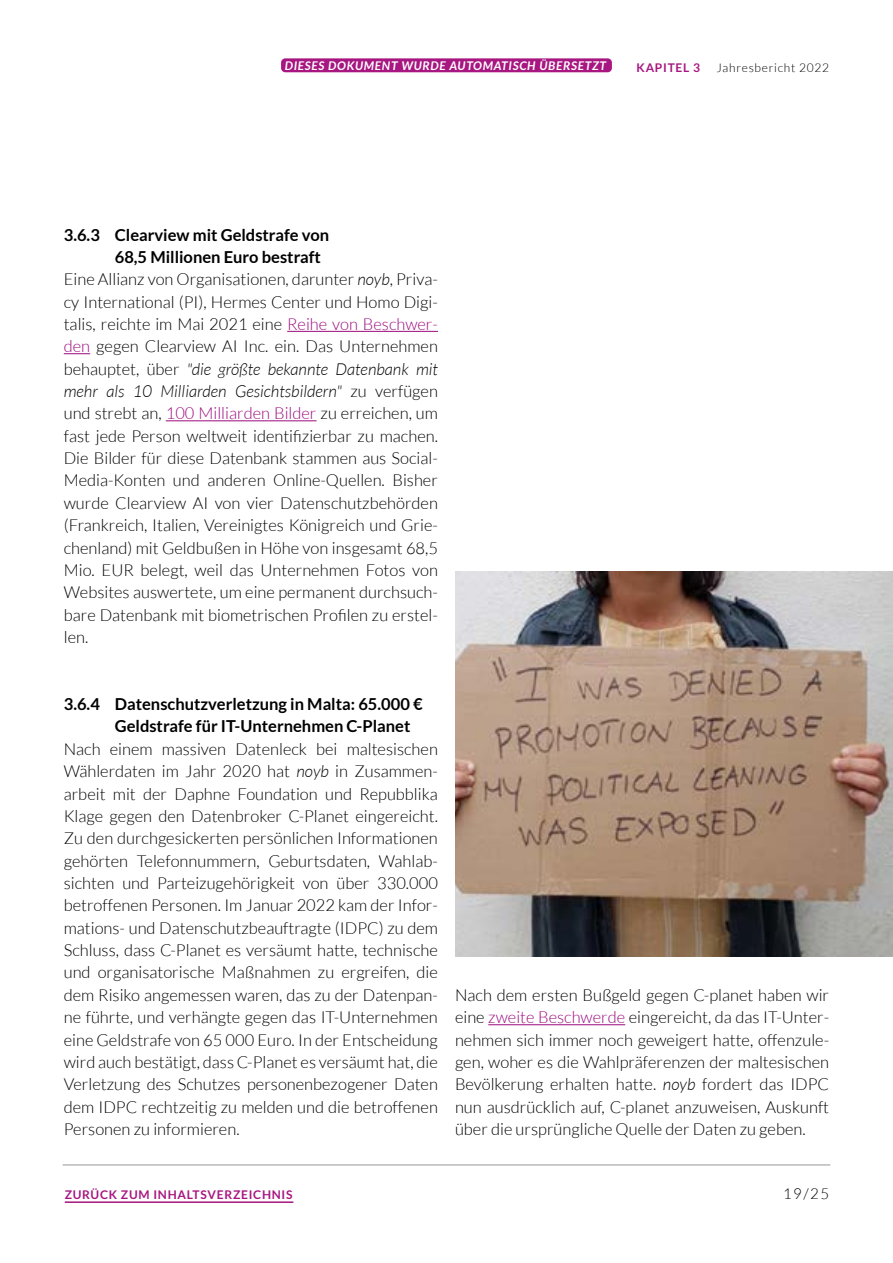
<style>
.page{position:relative;width:893px;height:1263px;background:#fff}
.page>*{position:absolute;margin:0;border:0;box-sizing:border-box;transform-origin:0 0}
.t1{font:300 16.5px/22.4px "Lato";color:#000;text-align:justify}
.t2{font:700 16.5px/22.4px "Lato";color:#000}
.t3{font:italic 300 16.5px "Lato";color:#000}
.t4{font:300 15px "Lato";color:#000}
.t5{font:italic 700 12px "Lato";letter-spacing:.06em;color:#fff}
.t6{font:700 12px "Lato";letter-spacing:.06em;color:#a71681}
.t7{font:300 12px "Lato";letter-spacing:.06em;color:#000}
.s1{font-style:italic}
.s2{color:#9c0a7d}
.s3{font-style:normal}
</style>
<div class="page">
<hr style="left:63px;top:1164px;width:767px;height:2px;background:#b8bab8">
<div style="left:281px;top:58px;width:331px;height:14px;background:#a71681;border-radius:4px"></div>
<hr style="left:287px;top:331px;width:151px;height:1px;background:#9c0a7d">
<svg style="left:64px;top:353px;width:26px;height:1px"></svg>
<hr style="left:166px;top:420px;width:151px;height:1px;background:#9c0a7d">
<img style="left:455px;top:571px;width:438px;height:385px">
<hr style="left:488px;top:1024px;width:137px;height:1px;background:#9c0a7d">
<hr style="left:65px;top:1201px;width:228px;height:2px;background:#a71681">
<p class="t5" style="left:285px;top:59px;width:323px">DIESES DOKUMENT WURDE AUTOMATISCH ÜBERSETZT</p>
<p class="t6" style="left:637px;top:61px;width:65px">KAPITEL 3</p>
<p class="t7" style="left:716px;top:62px;width:114px">Jahresbericht 2022</p>
<p class="t2" style="left:64px;top:223px;width:267px">3.6.3 Clearview mit Geldstrafe von</p>
<p class="t2" style="left:115px;top:245px;width:208px">68,5 Millionen Euro bestraft</p>
<p class="t1" style="left:64px;top:268px;width:376px">Eine Allianz von Organisationen, darunter <span class="s1">noyb</span>, Priva-</p>
<p class="t1" style="left:64px;top:291px;width:376px">cy International (PI), Hermes Center und Homo Digi-</p>
<p class="t1" style="left:64px;top:313px;width:376px">talis, reichte im Mai 2021 eine <span class="s2">Reihe von Beschwer-</span></p>
<p class="t1" style="left:64px;top:335px;width:376px"><span class="s2">den</span> gegen Clearview AI Inc. ein. Das Unternehmen</p>
<p class="t3" style="left:64px;top:360px;width:376px"><span class="s3">behauptet, über</span> "die größte bekannte Datenbank mit</p>
<p class="t3" style="left:64px;top:382px;width:376px">mehr als 10 Milliarden Gesichtsbildern" <span class="s3">zu verfügen</span></p>
<p class="t1" style="left:64px;top:402px;width:376px">und strebt an, <span class="s2">100 Milliarden Bilder</span> zu erreichen, um</p>
<p class="t1" style="left:64px;top:425px;width:376px">fast jede Person weltweit identifizierbar zu machen.</p>
<p class="t1" style="left:64px;top:447px;width:376px">Die Bilder für diese Datenbank stammen aus Social-</p>
<p class="t1" style="left:64px;top:469px;width:376px">Media-Konten und anderen Online-Quellen. Bisher</p>
<p class="t1" style="left:64px;top:492px;width:376px">wurde Clearview AI von vier Datenschutzbehörden</p>
<p class="t1" style="left:64px;top:514px;width:376px">(Frankreich, Italien, Vereinigtes Königreich und Grie-</p>
<p class="t1" style="left:64px;top:536px;width:376px">chenland) mit Geldbußen in Höhe von insgesamt 68,5</p>
<p class="t1" style="left:64px;top:559px;width:376px">Mio. EUR belegt, weil das Unternehmen Fotos von</p>
<p class="t1" style="left:64px;top:581px;width:376px">Websites auswertete, um eine permanent durchsuch-</p>
<p class="t1" style="left:64px;top:604px;width:376px">bare Datenbank mit biometrischen Profilen zu erstel-</p>
<p class="t1" style="left:64px;top:626px;width:26px">len.</p>
<p class="t2" style="left:115px;top:693px;width:309px;text-indent:-51px">3.6.4 Datenschutzverletzung in Malta: 65.000 €<br>Geldstrafe für IT-Unternehmen C-Planet</p>
<p class="t1" style="left:64px;top:738px;width:376px">Nach einem massiven Datenleck bei maltesischen Wählerdaten im Jahr 2020 hat <span class="s1">noyb</span> in Zusammen&shy;arbeit mit der Daphne Foundation und Repubblika Klage gegen den Datenbroker C-Planet eingereicht.<br>Zu den durchgesickerten persönlichen Informationen gehörten Telefonnummern, Geburtsdaten, Wahlab&shy;sichten und Parteizugehörigkeit von über 330.000 betroffenen Personen. Im Januar 2022 kam der Infor&shy;mations- und Datenschutzbeauftragte (IDPC) zu dem Schluss, dass C-Planet es versäumt hatte, technische und organisatorische Maßnahmen zu ergreifen, die dem Risiko angemessen waren, das zu der Datenpan&shy;ne führte, und verhängte gegen das IT-Unternehmen eine Geldstrafe von 65 000 Euro. In der Entscheidung wird auch bestätigt, dass C-Planet es versäumt hat, die Verletzung des Schutzes personenbezogener Daten dem IDPC rechtzeitig zu melden und die betroffenen Personen zu informieren.</p>
<p class="t1" style="left:455px;top:984px;width:376px">Nach dem ersten Bußgeld gegen C-planet haben wir eine <span class="s2">zweite Beschwerde</span> eingereicht, da das IT-Unter&shy;nehmen sich immer noch geweigert hatte, offenzule&shy;gen, woher es die Wahlpräferenzen der maltesischen Bevölkerung erhalten hatte. <span class="s1">noyb</span> fordert das IDPC nun ausdrücklich auf, C-planet anzuweisen, Auskunft über die ursprüngliche Quelle der Daten zu geben.</p>
<p class="t6" style="left:65px;top:1188px;width:229px">ZURÜCK ZUM INHALTSVERZEICHNIS</p>
<p class="t4" style="left:783px;top:1186px;width:48px">19/25</p>
</div>
